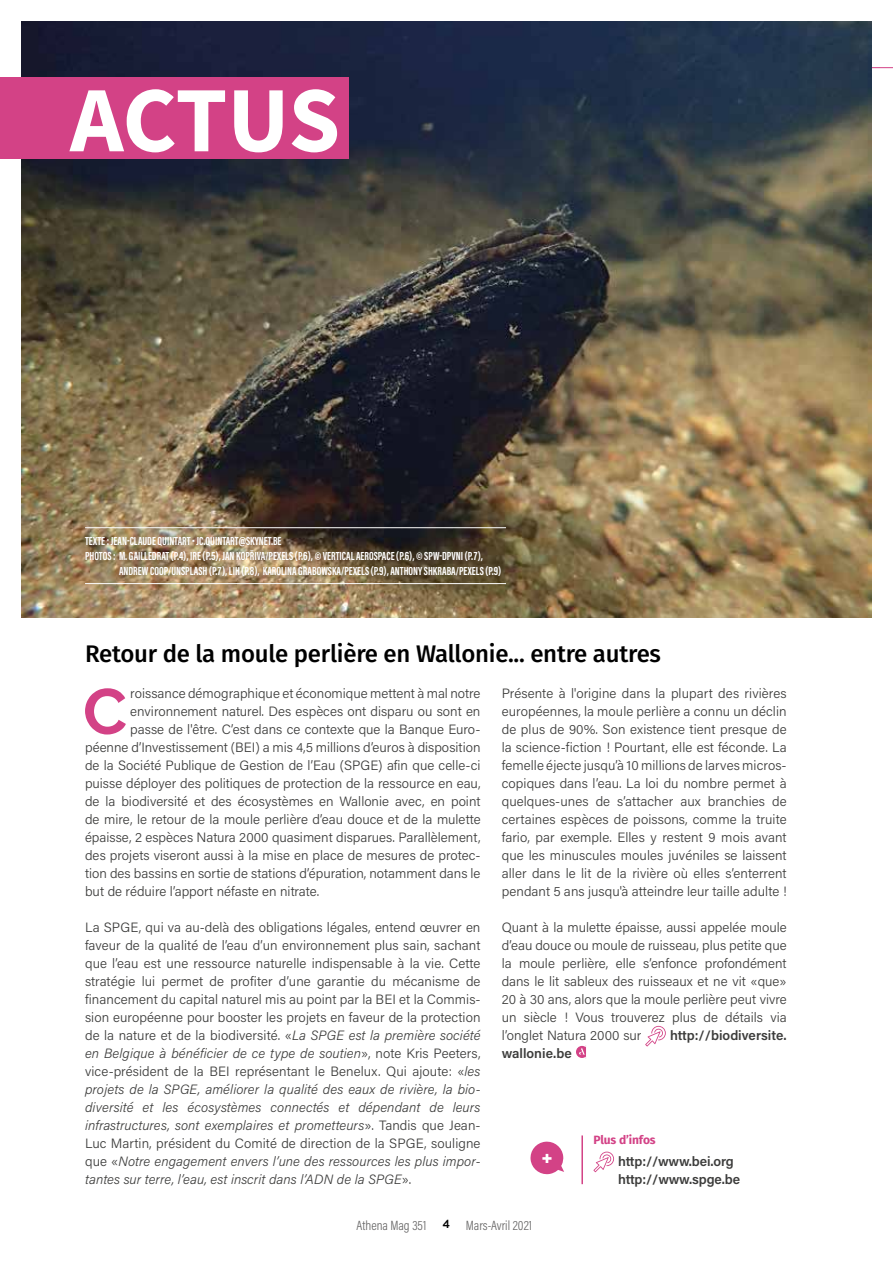
<style>
.page{position:relative;width:893px;height:1263px;background:#fff}
.page>*{position:absolute;margin:0;border:0;box-sizing:border-box;transform-origin:0 0}
.t1{font:700 93.45px "Source Sans Pro";letter-spacing:-.01em;color:#fff}
.t2{font:600 64.2px "Raleway X";color:#d34286}
.t3{font:500 24px "Fira Sans";letter-spacing:-.01em;color:#000}
.t4{font:300 13.5px/18px "Acumin Pro";color:#3c3c3b;text-align:justify}
.t5{font:600 13.5px/18px "Acumin Pro";letter-spacing:-.005em;color:#3c3c3b}
.t6{font:300 13.5px "Acumin Pro Cond";color:#646363}
.t7{font:700 12px "Acumin Pro Extra Cond";color:#fff}
.t8{font:700 12px "Fira Sans";letter-spacing:-.01em;color:#d34286}
.s1{font-style:italic}
</style>
<div class="page">
<hr style="left:43px;top:67px;width:850px;height:1px;background:#d34286">
<img style="left:21px;top:21px;width:851px;height:597px">
<svg style="left:593px;top:1151px;width:21px;height:21px"></svg>
<hr style="left:581px;top:1135px;width:2px;height:49px;background:#d34286">
<svg style="left:530px;top:1141px;width:34px;height:34px"></svg>
<svg style="left:645px;top:1026px;width:21px;height:20px"></svg>
<svg style="left:576px;top:1045px;width:10px;height:14px"></svg>
<div style="left:0;top:77px;width:349px;height:81px;background:#d34286"></div>
<hr style="left:85px;top:527px;width:421px;height:1px;background:#fff">
<hr style="left:85px;top:583px;width:421px;height:1px;background:#fff">
<h1 class="t1" style="left:70px;top:60px;width:272px">ACTUS</h1>
<p class="t7" style="left:85px;top:533px;width:198px">TEXTE: JEAN-CLAUDE QUINTART • JC.QUINTART@SKYNET.BE</p>
<p class="t7" style="left:85px;top:548px;width:399px">PHOTOS: M. GAILLEDRAT (P.4), IRE (P.5), JAN KOPŘIVA/PEXELS (P.6), © VERTICAL AEROSPACE (P.6), © SPW-DPVNI (P.7),</p>
<p class="t7" style="left:119px;top:563px;width:384px">ANDREW COOP/UNSPLASH (P.7), LIH (P.8), KAROLINA GRABOWSKA/PEXELS (P.9), ANTHONY SHKRABA/PEXELS (P.9)</p>
<h3 class="t3" style="left:85px;top:634px;width:577px">Retour de la moule perlière en Wallonie... entre autres</h3>
<h2 class="t2" style="left:83px;top:675px;width:46px">C</h2>
<p class="t4" style="left:130px;top:684px;width:352px">roissance démographique et économique mettent à mal notre</p>
<p class="t4" style="left:130px;top:702px;width:352px">environnement naturel. Des espèces ont disparu ou sont en</p>
<p class="t4" style="left:130px;top:720px;width:352px">passe de l'être. C’est dans ce contexte que la Banque Euro-</p>
<p class="t4" style="left:85px;top:738px;width:397px">péenne d’Investissement (BEI) a mis 4,5 millions d’euros à disposition</p>
<p class="t4" style="left:85px;top:756px;width:397px">de la Société Publique de Gestion de l’Eau (SPGE) afin que celle-ci</p>
<p class="t4" style="left:85px;top:774px;width:397px">puisse déployer des politiques de protection de la ressource en eau,</p>
<p class="t4" style="left:85px;top:792px;width:397px">de la biodiversité et des écosystèmes en Wallonie avec, en point</p>
<p class="t4" style="left:85px;top:810px;width:397px">de mire, le retour de la moule perlière d’eau douce et de la mulette</p>
<p class="t4" style="left:85px;top:828px;width:397px">épaisse, 2 espèces Natura 2000 quasiment disparues. Parallèlement,</p>
<p class="t4" style="left:85px;top:846px;width:397px">des projets viseront aussi à la mise en place de mesures de protec-</p>
<p class="t4" style="left:85px;top:864px;width:397px">tion des bassins en sortie de stations d’épuration, notamment dans le</p>
<p class="t4" style="left:85px;top:882px;width:236px">but de réduire l’apport néfaste en nitrate.</p>
<p class="t4" style="left:85px;top:918px;width:397px">La SPGE, qui va au-delà des obligations légales, entend œuvrer en faveur de la qualité de l’eau d’un environnement plus sain, sachant que l’eau est une ressource naturelle indispensable à la vie. Cette stratégie lui permet de profiter d’une garantie du mécanisme de financement du capital naturel mis au point par la BEI et la Commis&shy;sion européenne pour booster les projets en faveur de la protection de la nature et de la biodiversité. «<span class="s1">La SPGE est la première société en Belgique à bénéficier de ce type de soutien</span>», note Kris Peeters, vice-président de la BEI représentant le Benelux. Qui ajoute: «<span class="s1">les projets de la SPGE, améliorer la qualité des eaux de rivière, la bio&shy;diversité et les écosystèmes connectés et dépendant de leurs infrastructures, sont exemplaires et prometteurs</span>». Tandis que Jean-Luc Martin, président du Comité de direction de la SPGE, souligne que «<span class="s1">Notre engagement envers l’une des ressources les plus impor&shy;tantes sur terre, l’eau, est inscrit dans l’ADN de la SPGE</span>».</p>
<p class="t4" style="left:502px;top:684px;width:286px">Présente à l'origine dans la plupart des rivières européennes, la moule perlière a connu un déclin de plus de 90%. Son existence tient presque de la science-fiction ! Pourtant, elle est féconde. La femelle éjecte jusqu’à 10 millions de larves micros&shy;copiques dans l’eau. La loi du nombre permet à quelques-unes de s’attacher aux branchies de certaines espèces de poissons, comme la truite fario, par exemple. Elles y restent 9 mois avant que les minuscules moules juvéniles se laissent aller dans le lit de la rivière où elles s’enterrent pendant 5 ans jusqu'à atteindre leur taille adulte !</p>
<p class="t4" style="left:502px;top:917px;width:286px">Quant à la mulette épaisse, aussi appelée moule d’eau douce ou moule de ruisseau, plus petite que la moule perlière, elle s’enfonce profondément dans le lit sableux des ruisseaux et ne vit «que» 20 à 30 ans, alors que la moule perlière peut vivre un siècle ! Vous trouverez plus de détails via l’onglet Natura 2000 sur</p>
<p class="t5" style="left:670px;top:1025px;width:118px">http://biodiversite.</p>
<p class="t5" style="left:502px;top:1043px;width:71px">wallonie.be</p>
<p class="t8" style="left:593px;top:1129px;width:64px">Plus d’infos</p>
<p class="t5" style="left:618px;top:1152px;width:124px">http://www.bei.org http://www.spge.be</p>
<p class="t6" style="left:357px;top:1217px;width:177px">Athena Mag 351 <sup>4</sup> Mars-Avril 2021</p>
</div>
